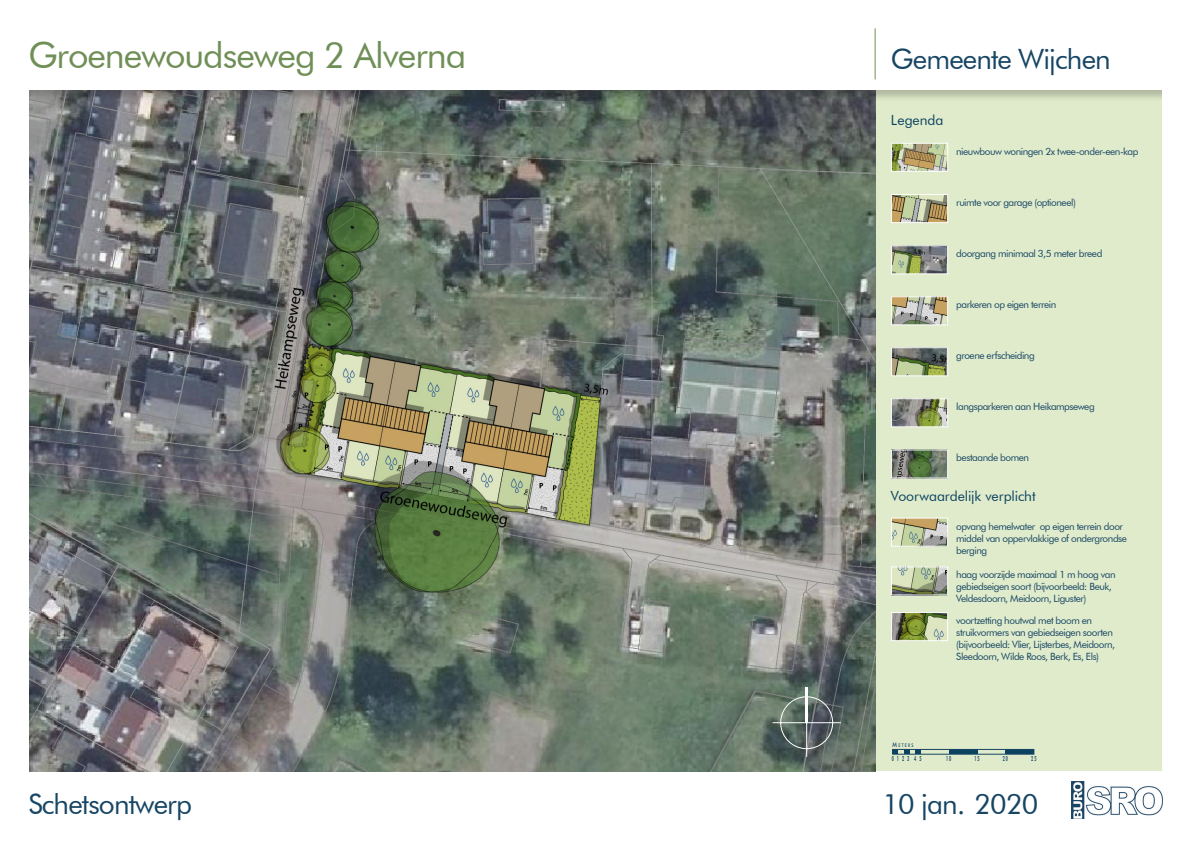
<style>
.page{position:relative;width:1191px;height:842px;background:#fff}
.page>*{position:absolute;margin:0;border:0;box-sizing:border-box;transform-origin:0 0}
.Titel{font:36px "Futura BT";letter-spacing:-.03em;color:#708f57}
.Ondertitel{font:28px "Futura BT";letter-spacing:-.03em;color:#174564}
.Legendatitel{font:14px "Futura BT";letter-spacing:-.005em;color:#0b4260}
.Broodtekst{font:10px/12px "Futura BT";letter-spacing:-.045em;color:#174564}
.t1{font:800 7px "Futura BT";letter-spacing:.845em;color:#174564;scale:.5 1}
.t2{font:500 4.9px "Futura BT";letter-spacing:.355em;color:#174564;scale:.75 1}
.s1{font-size:7px}
</style>
<div class="page">
<div style="left:875px;top:90px;width:287px;height:681px;background:#dfebcb"></div>
<img style="left:29px;top:102px;width:846px;height:669px">
<img style="left:893px;top:145px;width:53px;height:25px">
<div style="left:891px;top:143px;width:57px;height:29px;border:1px solid #fff"></div>
<img style="left:893px;top:247px;width:53px;height:25px">
<div style="left:891px;top:245px;width:57px;height:29px;border:1px solid #fff"></div>
<img style="left:893px;top:298px;width:53px;height:25px">
<div style="left:891px;top:296px;width:57px;height:29px;border:1px solid #fff"></div>
<img style="left:893px;top:349px;width:53px;height:25px">
<div style="left:891px;top:347px;width:57px;height:29px;border:1px solid #fff"></div>
<img style="left:893px;top:400px;width:53px;height:25px">
<div style="left:891px;top:398px;width:57px;height:29px;border:1px solid #fff"></div>
<img style="left:893px;top:451px;width:53px;height:25px">
<div style="left:891px;top:449px;width:57px;height:29px;border:1px solid #fff"></div>
<div style="left:949px;top:749px;width:28px;height:5px;background:#0b4260"></div>
<div style="left:1005px;top:749px;width:28px;height:5px;background:#0b4260"></div>
<div style="left:892px;top:749px;width:142px;height:5px;border:1px solid #174564"></div>
<img style="left:893px;top:520px;width:53px;height:25px">
<div style="left:891px;top:518px;width:57px;height:29px;border:1px solid #fff"></div>
<img style="left:893px;top:568px;width:53px;height:25px">
<div style="left:891px;top:566px;width:57px;height:29px;border:1px solid #fff"></div>
<img style="left:893px;top:614px;width:53px;height:25px">
<div style="left:891px;top:612px;width:57px;height:29px;border:1px solid #fff"></div>
<div style="left:0;top:0;width:1191px;height:102px;background:#231f20;opacity:.25"></div>
<div style="left:0;top:0;width:1191px;height:90px;background:#fff"></div>
<hr style="left:875px;top:28px;width:1px;height:51px;background:#708f57">
<div style="left:1162px;top:0;width:29px;height:842px;background:#fff"></div>
<div style="left:0;top:0;width:28px;height:842px;background:#fff"></div>
<img style="left:1071px;top:781px;width:91px;height:38px">
<img style="left:893px;top:196px;width:53px;height:25px">
<div style="left:891px;top:194px;width:57px;height:29px;border:1px solid #fff"></div>
<hr style="left:805px;top:688px;width:3px;height:35px;background:#fff">
<svg style="left:772px;top:696px;width:69px;height:61px;background:#616d6a"></svg>
<p class="Titel" style="left:28px;top:33px;width:439px">Groenewoudseweg 2 Alverna</p>
<p class="Ondertitel" style="left:891px;top:42px;width:221px">Gemeente Wijchen</p>
<p class="Legendatitel" style="left:891px;top:112px;width:54px">Legenda</p>
<p class="Broodtekst" style="left:956px;top:145px;width:184px">nieuwbouw woningen 2x twee-onder-een-kap</p>
<p class="Broodtekst" style="left:956px;top:196px;width:121px">ruimte voor garage (optioneel)</p>
<p class="Broodtekst" style="left:956px;top:248px;width:148px">doorgang minimaal 3,5 meter breed</p>
<p class="Broodtekst" style="left:956px;top:299px;width:102px">parkeren op eigen terrein</p>
<p class="Broodtekst" style="left:956px;top:350px;width:80px">groene erfscheiding</p>
<p class="Broodtekst" style="left:956px;top:401px;width:140px">langsparkeren aan Heikampseweg</p>
<p class="Broodtekst" style="left:956px;top:452px;width:74px">bestaande bomen</p>
<p class="Legendatitel" style="left:891px;top:488px;width:146px">Voorwaardelijk verplicht</p>
<p class="Broodtekst" style="left:956px;top:520px;width:172px">opvang hemelwater op eigen terrein door middel van oppervlakkige of ondergrondse berging</p>
<p class="Broodtekst" style="left:956px;top:569px;width:161px">haag voorzijde maximaal 1 m hoog van gebiedseigen soort (bijvoorbeeld: Beuk,<br>Veldesdoorn, Meidoorn, Liguster)</p>
<p class="Broodtekst" style="left:956px;top:614px;width:160px">voortzetting houtwal met boom en struikvormers van gebiedseigen soorten (bijvoorbeeld: Vlier, Lijsterbes, Meidoorn, Sleedoorn, Wilde Roos, Berk, Es, Els)</p>
<p class="t2" style="left:892px;top:742px;width:29px"><span class="s1">M</span>eters</p>
<p class="t1" style="left:891px;top:754px;width:61px">0123 45</p>
<p class="t1" style="left:946px;top:754px;width:12px">1 0</p>
<p class="t1" style="left:974px;top:754px;width:12px">1 5</p>
<p class="t1" style="left:1002px;top:754px;width:12px">2 0</p>
<p class="t1" style="left:1031px;top:754px;width:12px">2 5</p>
<p class="Ondertitel" style="left:28px;top:787px;width:165px">Schetsontwerp</p>
<p class="Ondertitel" style="left:882px;top:787px;width:157px">10 jan. 2020</p>
</div>
